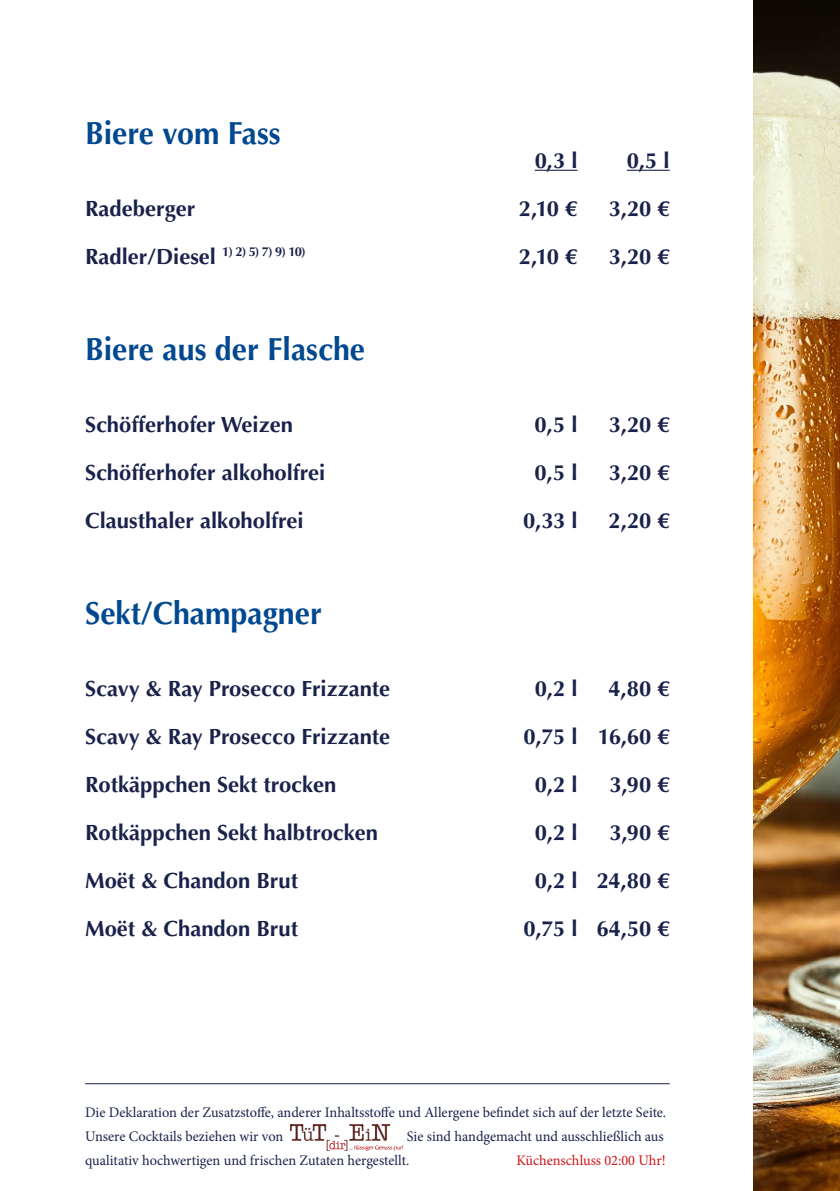
<style>
.page{position:relative;width:840px;height:1191px;background:#fff}
.page>*{position:absolute;margin:0;border:0;box-sizing:border-box;transform-origin:0 0}
.t1{font:700 32px "Optima LT Std";color:#004890;scale:.95 1}
.t2{font:700 22px/48px "Optima LT Std";color:#19224b}
.t3{font:14.6px/24px "Minion Pro";color:#19224b}
.t4{font:14.6px "Minion Pro";letter-spacing:-.005em;color:#cd1316}
</style>
<div class="page">
<img style="left:290px;top:1124px;width:112px;height:26px">
<hr style="left:85px;top:1083px;width:584px;height:1px;background:#19224b">
<hr style="left:626px;top:170px;width:43px;height:1px;background:#19224b">
<hr style="left:534px;top:170px;width:43px;height:1px;background:#19224b">
<img style="left:753px;top:0;width:86px;height:1191px">
<h1 class="t1" style="left:85px;top:115px;width:207px">Biere vom Fass</h1>
<p class="t2" style="left:85px;top:185px;width:222px">Radeberger<br>Radler/Diesel <sup>1)</sup> <sup>2)</sup> <sup>5)</sup> <sup>7)</sup> <sup>9)</sup> <sup>10)</sup></p>
<h1 class="t1" style="left:85px;top:331px;width:296px">Biere aus der Flasche</h1>
<p class="t2" style="left:85px;top:401px;width:241px">Schöfferhofer Weizen<br>Schöfferhofer alkoholfrei<br>Clausthaler alkoholfrei</p>
<h1 class="t1" style="left:85px;top:595px;width:250px">Sekt/Champagner</h1>
<p class="t2" style="left:85px;top:665px;width:306px">Scavy &amp; Ray Prosecco Frizzante<br>Scavy &amp; Ray Prosecco Frizzante<br>Rotkäppchen Sekt trocken<br>Rotkäppchen Sekt halbtrocken<br>Moët &amp; Chandon Brut<br>Moët &amp; Chandon Brut</p>
<p class="t2" style="left:518px;top:137px;width:60px;text-align:justify;text-indent:16px">0,3 l 2,10 € 2,10 €</p>
<p class="t2" style="left:608px;top:137px;width:62px;text-align:justify;text-indent:18px">0,5 l 3,20 € 3,20 €</p>
<p class="t2" style="left:523px;top:401px;width:56px;text-align:center">0,5 l<br>0,5 l<br>0,33 l</p>
<p class="t2" style="left:608px;top:401px;width:63px;text-align:justify">3,20 € 3,20 € 2,20 €</p>
<p class="t2" style="left:523px;top:665px;width:55px;text-align:center">0,2 l<br>0,75 l<br>0,2 l<br>0,2 l<br>0,2 l<br>0,75 l</p>
<p class="t2" style="left:596px;top:665px;width:75px;text-align:center">4,80 €<br>16,60 €<br>3,90 €<br>3,90 €<br>24,80 €<br>64,50 €</p>
<p class="t3" style="left:85px;top:1100px;width:582px">Die Deklaration der Zusatzstoffe, anderer Inhaltsstoffe und Allergene befindet sich auf der letzte Seite.<br>Unsere Cocktails beziehen wir von</p>
<p class="t3" style="left:85px;top:1124px;width:579px;text-indent:321px">Sie sind handgemacht und ausschließlich aus qualitativ hochwertigen und frischen Zutaten hergestellt.</p>
<p class="t4" style="left:516px;top:1150px;width:150px">Küchenschluss 02:00 Uhr!</p>
</div>
